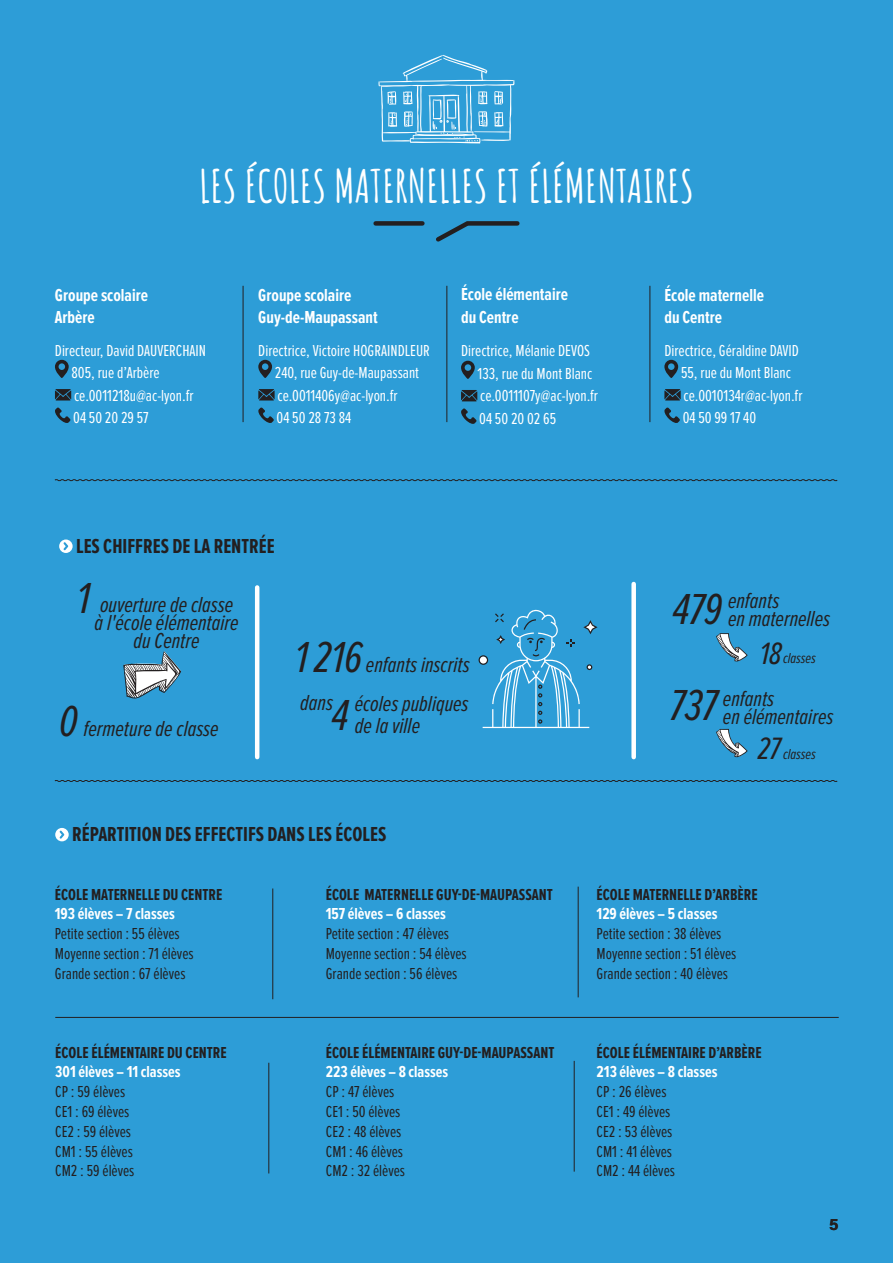
<style>
.page{position:relative;width:893px;height:1263px;background:#2d9dd7}
.page>*{position:absolute;margin:0;border:0;box-sizing:border-box;transform-origin:0 0}
.t1{font:700 45px "Amatic SC";color:#fff}
.t2{font:italic 45px/57.3px "Proxima Nova Ex Cn";color:#231f20;text-align:center}
.t3{font:italic 32.1px "Proxima Nova Ex Cn";color:#231f20}
.t4{font:italic 22.5px/18px "Proxima Nova Ex Cn";color:#231f20}
.t5{font:700 21px "Proxima Nova Ex Cn";color:#231f20}
.t6{font:700 18px/21.6px "Proxima Nova Ex Cn";color:#fff}
.t7{font:16.5px/19.8px "Proxima Nova Ex Cn";color:#231f20}
.t8{font:16.5px/22.5px "Proxima Nova Ex Cn";color:#fff}
.t9{font:700 16.5px "Proxima Nova Ex Cn";color:#231f20}
.t10{font:700 16.5px "Proxima Nova Ex Cn";color:#fff}
.t11{font:16.5px "Acumin Variable Concept";color:#231f20}
.t12{font:italic 15px "Proxima Nova Ex Cn";color:#231f20}
</style>
<div class="page">
<svg style="left:378px;top:55px;width:136px;height:88px"></svg>
<div style="left:376px;top:221px;width:46px;height:5px;background:#231f20"></div>
<svg style="left:436px;top:221px;width:84px;height:21px"></svg>
<hr style="left:255px;top:587px;width:4px;height:170px;background:#fff">
<div style="left:631px;top:584px;width:5px;height:173px;background:#fff"></div>
<svg style="left:716px;top:633px;width:32px;height:28px"></svg>
<svg style="left:716px;top:729px;width:32px;height:28px"></svg>
<svg style="left:123px;top:651px;width:58px;height:48px"></svg>
<svg style="left:159px;top:682px;width:5px;height:10px"></svg>
<svg style="left:478px;top:609px;width:119px;height:119px"></svg>
<svg style="left:59px;top:539px;width:14px;height:14px"></svg>
<svg style="left:55px;top:828px;width:14px;height:13px"></svg>
<hr style="left:243px;top:286px;width:1px;height:136px;background:#231f20">
<svg style="left:54px;top:479px;width:784px;height:2px;background:#275975"></svg>
<svg style="left:54px;top:780px;width:784px;height:2px"></svg>
<hr style="left:446px;top:286px;width:1px;height:136px;background:#231f20">
<hr style="left:649px;top:286px;width:1px;height:136px;background:#231f20">
<svg style="left:55px;top:360px;width:14px;height:18px"></svg>
<svg style="left:55px;top:389px;width:16px;height:11px"></svg>
<svg style="left:55px;top:407px;width:16px;height:16px"></svg>
<svg style="left:461px;top:361px;width:14px;height:18px"></svg>
<svg style="left:461px;top:390px;width:16px;height:11px"></svg>
<svg style="left:461px;top:408px;width:16px;height:16px"></svg>
<svg style="left:664px;top:360px;width:14px;height:18px"></svg>
<svg style="left:664px;top:389px;width:17px;height:11px"></svg>
<svg style="left:664px;top:407px;width:16px;height:16px"></svg>
<svg style="left:258px;top:360px;width:14px;height:18px"></svg>
<svg style="left:258px;top:389px;width:17px;height:11px"></svg>
<svg style="left:258px;top:407px;width:16px;height:16px"></svg>
<hr style="left:268px;top:1063px;width:1px;height:110px;background:#231f20">
<hr style="left:272px;top:888px;width:1px;height:111px;background:#231f20">
<hr style="left:574px;top:1061px;width:1px;height:110px;background:#231f20">
<hr style="left:578px;top:887px;width:1px;height:110px;background:#231f20">
<hr style="left:55px;top:1017px;width:784px;height:1px;background:#231f20">
<h1 class="t1" style="left:199px;top:152px;width:496px">LES ÉCOLES MATERNELLES ET ÉLÉMENTAIRES</h1>
<p class="t6" style="left:55px;top:285px;width:95px">Groupe scolaire<br>Arbère</p>
<p class="t8" style="left:72px;top:339px;width:136px;text-indent:-17px">Directeur, David DAUVERCHAIN<br>805, rue d’Arbère ce.0011218u@ac-lyon.fr<br>04 50 20 29 57</p>
<p class="t6" style="left:258px;top:285px;width:121px">Groupe scolaire<br>Guy-de-Maupassant</p>
<p class="t8" style="left:275px;top:339px;width:157px;text-indent:-17px">Directrice, Victoire HOGRAINDLEUR<br>240, rue Guy-de-Maupassant ce.0011406y@ac-lyon.fr<br>04 50 28 73 84</p>
<p class="t6" style="left:461px;top:283px;width:108px;line-height:23.4px">École élémentaire du Centre</p>
<p class="t8" style="left:478px;top:340px;width:122px;text-indent:-17px">Directrice, Mélanie DEVOS<br>133, rue du Mont Blanc ce.0011107y@ac-lyon.fr<br>04 50 20 02 65</p>
<p class="t5" style="left:76px;top:536px;width:200px">LES CHIFFRES DE LA RENTRÉE</p>
<h1 class="t2" style="left:77px;top:572px;width:15px">1</h1>
<h3 class="t4" style="left:95px;top:597px;width:146px;text-align:center">ouverture de classe à l'école élémentaire du Centre</h3>
<h1 class="t2" style="left:59px;top:694px;width:20px">0</h1>
<h3 class="t4" style="left:84px;top:720px;width:137px">fermeture de classe</h3>
<h1 class="t2" style="left:295px;top:631px;width:69px">1216<br>4</h1>
<h3 class="t4" style="left:355px;top:647px;width:116px;line-height:38.4px;text-align:center">enfants inscrits écoles publiques</h3>
<h3 class="t4" style="left:355px;top:718px;width:67px">de la ville</h3>
<h3 class="t4" style="left:300px;top:695px;width:34px">dans</h3>
<p class="t5" style="left:72px;top:825px;width:316px">RÉPARTITION DES EFFECTIFS DANS LES ÉCOLES</p>
<p class="t6" style="left:664px;top:285px;width:101px">École maternelle du Centre</p>
<p class="t8" style="left:681px;top:339px;width:123px;text-indent:-17px">Directrice, Géraldine DAVID<br>55, rue du Mont Blanc ce.0010134r@ac-lyon.fr<br>04 50 99 17 40</p>
<h3 class="t4" style="left:728px;top:592px;width:103px">enfants<br>en maternelles</h3>
<p class="t12" style="left:783px;top:651px;width:34px">classes</p>
<h1 class="t2" style="left:673px;top:582px;width:50px">479</h1>
<h2 class="t3" style="left:760px;top:638px;width:23px">18</h2>
<h1 class="t2" style="left:670px;top:679px;width:49px">737</h1>
<h3 class="t4" style="left:723px;top:691px;width:112px">enfants<br>en élémentaires</h3>
<h2 class="t3" style="left:757px;top:734px;width:25px">27</h2>
<p class="t12" style="left:783px;top:747px;width:34px">classes</p>
<p class="t9" style="left:55px;top:887px;width:169px">ÉCOLE MATERNELLE DU CENTRE</p>
<p class="t10" style="left:55px;top:906px;width:121px">193 élèves – 7 classes</p>
<p class="t7" style="left:55px;top:924px;width:140px">Petite section : 55 élèves<br>Moyenne section : 71 élèves<br>Grande section : 67 élèves</p>
<p class="t9" style="left:55px;top:1044px;width:173px">ÉCOLE ÉLÉMENTAIRE DU CENTRE</p>
<p class="t10" style="left:55px;top:1064px;width:127px">301 élèves – 11 classes</p>
<p class="t7" style="left:55px;top:1082px;width:81px">CP : 59 élèves<br>CE1 : 69 élèves<br>CE2 : 59 élèves<br>CM1 : 55 élèves<br>CM2 : 59 élèves</p>
<p class="t9" style="left:326px;top:887px;width:229px">ÉCOLE MATERNELLE GUY-DE-MAUPASSANT</p>
<p class="t10" style="left:326px;top:906px;width:121px">157 élèves – 6 classes</p>
<p class="t7" style="left:326px;top:924px;width:142px">Petite section : 47 élèves<br>Moyenne section : 54 élèves<br>Grande section : 56 élèves</p>
<p class="t9" style="left:326px;top:1044px;width:230px">ÉCOLE ÉLÉMENTAIRE GUY-DE-MAUPASSANT</p>
<p class="t10" style="left:326px;top:1064px;width:124px">223 élèves – 8 classes</p>
<p class="t7" style="left:326px;top:1082px;width:81px">CP : 47 élèves<br>CE1 : 50 élèves<br>CE2 : 48 élèves<br>CM1 : 46 élèves<br>CM2 : 32 élèves</p>
<p class="t9" style="left:597px;top:887px;width:163px">ÉCOLE MATERNELLE D’ARBÈRE</p>
<p class="t10" style="left:597px;top:906px;width:122px">129 élèves – 5 classes</p>
<p class="t7" style="left:597px;top:924px;width:141px">Petite section : 38 élèves<br>Moyenne section : 51 élèves<br>Grande section : 40 élèves</p>
<p class="t9" style="left:597px;top:1044px;width:167px">ÉCOLE ÉLÉMENTAIRE D’ARBÈRE</p>
<p class="t10" style="left:597px;top:1064px;width:122px">213 élèves – 8 classes</p>
<p class="t7" style="left:597px;top:1082px;width:80px">CP : 26 élèves<br>CE1 : 49 élèves<br>CE2 : 53 élèves<br>CM1 : 41 élèves<br>CM2 : 44 élèves</p>
<p class="t11" style="left:829px;top:1213px;width:11px">5</p>
</div>
